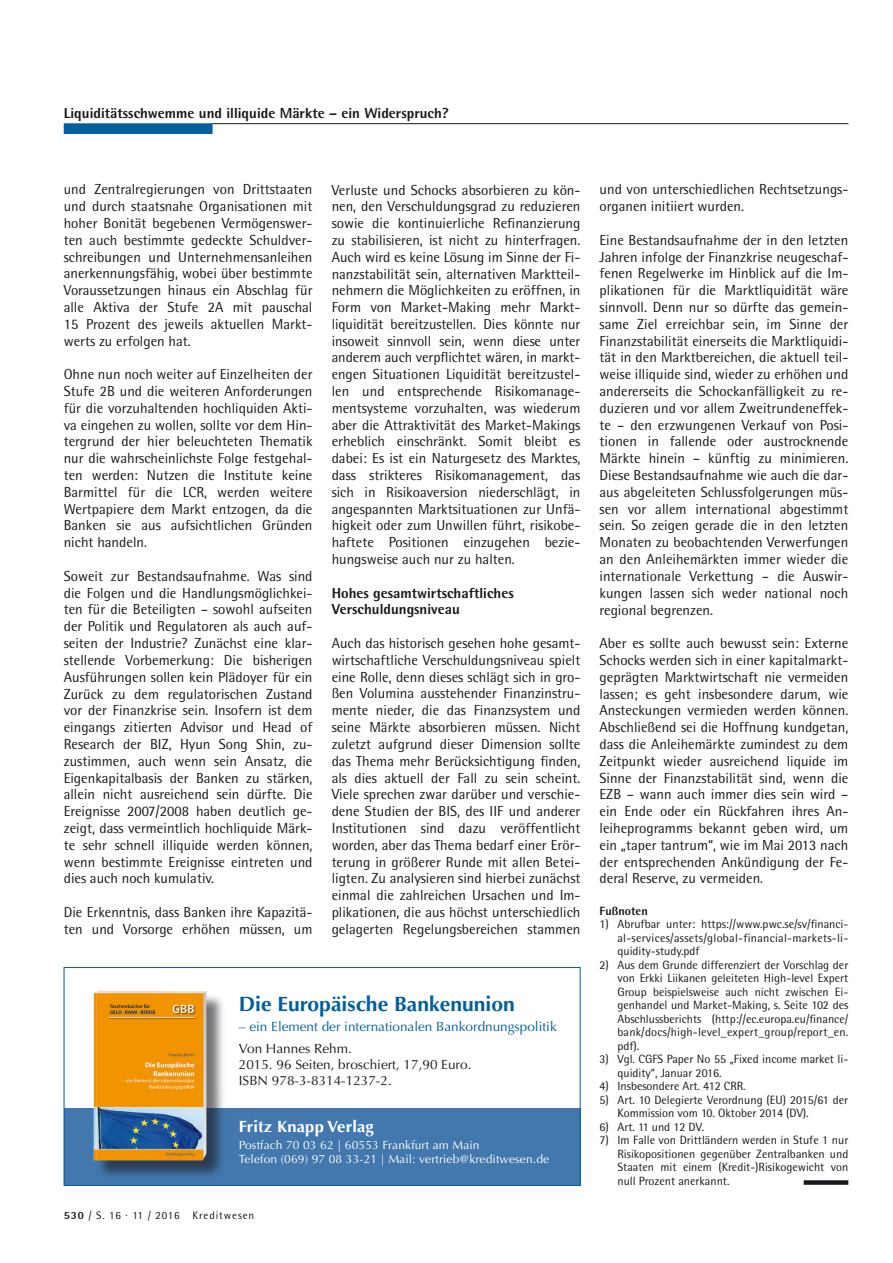
<style>
.page{position:relative;width:893px;height:1263px;background:#fff}
.page>*{position:absolute;margin:0;border:0;box-sizing:border-box;transform-origin:0 0}
.t1{font:700 20.7px "Optima";color:#005f9c}
.t2{font:700 16.35px "Optima";letter-spacing:.01em;color:#fff}
.t3{font:14.55px/16.8px "Rotis Semi Sans";color:#1a171c;text-align:justify}
.t4{font:800 14.55px/16.8px "Rotis Semi Sans";color:#1a171c}
.t5{font:13.35px/16px "Optima";color:#1a171c}
.t6{font:13.35px "Optima";color:#005f9c}
.t7{font:12px/13.5px "Rotis Semi Sans";color:#1a171c;text-align:justify}
.t8{font:800 12px "Rotis Semi Sans";color:#1a171c}
.t9{font:11.85px/14.2px "Optima";letter-spacing:.01em;color:#fff}
.t10{font:10.95px "Rotis Semi Sans";letter-spacing:.08em;color:#1a171c}
.s1{font-weight:800}
</style>
<div class="page">
<hr style="left:212px;top:123px;width:636px;height:1px;background:#1a171c">
<div style="left:64px;top:123px;width:149px;height:11px;background:#005f9c;border:2px solid #005f9c"></div>
<div style="left:804px;top:1180px;width:44px;height:5px;background:#1a171c"></div>
<div style="left:64px;top:1108px;width:516px;height:78px;background:#4278ad"></div>
<div style="left:64px;top:967px;width:516px;height:219px;border:1px solid #005f9c"></div>
<div style="left:96px;top:992px;width:129px;height:187px;background:#1a171c;opacity:.6"></div>
<img style="left:94px;top:990px;width:112px;height:170px">
<p class="t4" style="left:64px;top:105px;width:386px">Liquiditätsschwemme und illiquide Märkte – ein Widerspruch?</p>
<p class="t3" style="left:64px;top:181px;width:250px">und Zentralregierungen von Drittstaaten und durch staatsnahe Organisationen mit hoher Bonität begebenen Vermögenswer&shy;ten auch bestimmte gedeckte Schuldver&shy;schreibungen und Unternehmensanleihen anerkennungsfähig, wobei über bestimmte Voraussetzungen hinaus ein Abschlag für alle Aktiva der Stufe 2A mit pauschal 15 Prozent des jeweils aktuellen Markt&shy;werts zu erfolgen hat.</p>
<p class="t3" style="left:64px;top:366px;width:250px">Ohne nun noch weiter auf Einzelheiten der Stufe 2B und die weiteren Anforderungen für die vorzuhaltenden hochliquiden Akti&shy;va eingehen zu wollen, sollte vor dem Hin&shy;tergrund der hier beleuchteten Thematik nur die wahrscheinlichste Folge festgehal&shy;ten werden: Nutzen die Institute keine Barmittel für die LCR, werden weitere Wertpapiere dem Markt entzogen, da die Banken sie aus aufsichtlichen Gründen nicht handeln.</p>
<p class="t3" style="left:64px;top:567px;width:250px">Soweit zur Bestandsaufnahme. Was sind die Folgen und die Handlungsmöglichkei&shy;ten für die Beteiligten – sowohl aufseiten der Politik und Regulatoren als auch auf&shy;seiten der Industrie? Zunächst eine klar&shy;stellende Vorbemerkung: Die bisherigen Ausführungen sollen kein Plädoyer für ein Zurück zu dem regulatorischen Zustand vor der Finanzkrise sein. Insofern ist dem eingangs zitierten Advisor und Head of Research der BIZ, Hyun Song Shin, zu&shy;zustimmen, auch wenn sein Ansatz, die Eigenkapitalbasis der Banken zu stärken, allein nicht ausreichend sein dürfte. Die Ereignisse 2007/2008 haben deutlich ge&shy;zeigt, dass vermeintlich hochliquide Märk&shy;te sehr schnell illiquide werden können, wenn bestimmte Ereignisse eintreten und dies auch noch kumulativ.</p>
<p class="t3" style="left:64px;top:903px;width:250px">Die Erkenntnis, dass Banken ihre Kapazitä&shy;ten und Vorsorge erhöhen müssen, um</p>
<p class="t3" style="left:332px;top:181px;width:250px">Verluste und Schocks absorbieren zu kön&shy;nen, den Verschuldungsgrad zu reduzieren sowie die kontinuierliche Refinanzierung zu stabilisieren, ist nicht zu hinterfragen.<br>Auch wird es keine Lösung im Sinne der Fi&shy;nanzstabilität sein, alternativen Marktteil&shy;nehmern die Möglichkeiten zu eröffnen, in Form von Market-Making mehr Markt&shy;liquidität bereitzustellen. Dies könnte nur insoweit sinnvoll sein, wenn diese unter anderem auch verpflichtet wären, in markt&shy;engen Situationen Liquidität bereitzustel&shy;len und entsprechende Risikomanage&shy;mentsysteme vorzuhalten, was wiederum aber die Attraktivität des Market-Makings erheblich einschränkt. Somit bleibt es dabei: Es ist ein Naturgesetz des Marktes, dass strikteres Risikomanagement, das sich in Risikoaversion niederschlägt, in angespannten Marktsituationen zur Unfä&shy;higkeit oder zum Unwillen führt, risikobe&shy;haftete Positionen einzugehen bezie&shy;hungsweise auch nur zu halten.</p>
<p class="t4" style="left:332px;top:584px;width:184px">Hohes gesamtwirtschaftliches<br>Verschuldungsniveau</p>
<p class="t3" style="left:332px;top:635px;width:250px">Auch das historisch gesehen hohe gesamt&shy;wirtschaftliche Verschuldungsniveau spielt eine Rolle, denn dieses schlägt sich in gro&shy;ßen Volumina ausstehender Finanzinstru&shy;mente nieder, die das Finanzsystem und seine Märkte absorbieren müssen. Nicht zuletzt aufgrund dieser Dimension sollte das Thema mehr Berücksichtigung finden, als dies aktuell der Fall zu sein scheint.<br>Viele sprechen zwar darüber und verschie&shy;dene Studien der BIS, des IIF und anderer Institutionen sind dazu veröffentlicht worden, aber das Thema bedarf einer Erör&shy;terung in größerer Runde mit allen Betei&shy;ligten. Zu analysieren sind hierbei zunächst einmal die zahlreichen Ursachen und Im&shy;plikationen, die aus höchst unterschiedlich gelagerten Regelungsbereichen stammen</p>
<h1 class="t1" style="left:239px;top:992px;width:277px">Die Europäische Bankenunion</h1>
<p class="t6" style="left:239px;top:1018px;width:319px">– ein Element der internationalen Bankordnungspolitik</p>
<p class="t5" style="left:239px;top:1040px;width:234px">Von Hannes Rehm.<br>2015. 96 Seiten, broschiert, 17,90 Euro.<br>ISBN 978-3-8314-1237-2.</p>
<p class="t2" style="left:239px;top:1117px;width:137px">Fritz Knapp Verlag</p>
<p class="t9" style="left:239px;top:1137px;width:312px">Postfach 70 03 62 | 60553 Frankfurt am Main<br>Telefon (069) 97 08 33-21 | Mail: vertrieb@kreditwesen.de</p>
<p class="t10" style="left:64px;top:1209px;width:192px"><span class="s1">530</span> / S. 16 · 11 / 2016 Kreditwesen</p>
<p class="t3" style="left:600px;top:181px;width:250px">und von unterschiedlichen Rechtsetzungs&shy;organen initiiert wurden.</p>
<p class="t3" style="left:600px;top:231px;width:250px">Eine Bestandsaufnahme der in den letzten Jahren infolge der Finanzkrise neugeschaf&shy;fenen Regelwerke im Hinblick auf die Im&shy;plikationen für die Marktliquidität wäre sinnvoll. Denn nur so dürfte das gemein&shy;same Ziel erreichbar sein, im Sinne der Finanzstabilität einerseits die Marktliquidi&shy;tät in den Marktbereichen, die aktuell teil&shy;weise illiquide sind, wieder zu erhöhen und andererseits die Schockanfälligkeit zu re&shy;duzieren und vor allem Zweitrundeneffek&shy;te – den erzwungenen Verkauf von Posi&shy;tionen in fallende oder austrocknende Märkte hinein – künftig zu minimieren.<br>Diese Bestandsaufnahme wie auch die dar&shy;aus abgeleiteten Schlussfolgerungen müs&shy;sen vor allem international abgestimmt sein. So zeigen gerade die in den letzten Monaten zu beobachtenden Verwerfungen an den Anleihemärkten immer wieder die internationale Verkettung – die Auswir&shy;kungen lassen sich weder national noch regional begrenzen.</p>
<p class="t3" style="left:600px;top:635px;width:250px">Aber es sollte auch bewusst sein: Externe Schocks werden sich in einer kapitalmarkt&shy;geprägten Marktwirtschaft nie vermeiden lassen; es geht insbesondere darum, wie Ansteckungen vermieden werden können.<br>Abschließend sei die Hoffnung kundgetan, dass die Anleihemärkte zumindest zu dem Zeitpunkt wieder ausreichend liquide im Sinne der Finanzstabilität sind, wenn die EZB – wann auch immer dies sein wird – ein Ende oder ein Rückfahren ihres An&shy;leiheprogramms bekannt geben wird, um ein „taper tantrum“, wie im Mai 2013 nach der entsprechenden Ankündigung der Fe&shy;deral Reserve, zu vermeiden.</p>
<p class="t8" style="left:600px;top:903px;width:50px">Fußnoten</p>
<p class="t7" style="left:617px;top:917px;width:232px;text-indent:-18px">1) Abrufbar unter: https://www.pwc.se/sv/financi&shy;al-services/assets/global-financial-markets-li&shy;quidity-study.pdf</p>
<p class="t7" style="left:617px;top:958px;width:232px;text-indent:-18px">2) Aus dem Grunde differenziert der Vorschlag der von Erkki Liikanen geleiteten High-level Expert Group beispielsweise auch nicht zwischen Ei&shy;genhandel und Market-Making, s. Seite 102 des Abschlussberichts (http://ec.europa.eu/finance/ bank/docs/high-level_expert_group/report_en. pdf).</p>
<p class="t7" style="left:617px;top:1052px;width:232px;text-indent:-18px">3) Vgl. CGFS Paper No 55 „Fixed income market li&shy;quidity“, Januar 2016.</p>
<p class="t7" style="left:600px;top:1079px;width:148px">4) Insbesondere Art. 412 CRR.</p>
<p class="t7" style="left:617px;top:1093px;width:232px;text-indent:-18px">5) Art. 10 Delegierte Verordnung (EU) 2015/61 der<br>Kommission vom 10. Oktober 2014 (DV).</p>
<p class="t7" style="left:600px;top:1120px;width:106px">6) Art. 11 und 12 DV.</p>
<p class="t7" style="left:617px;top:1133px;width:232px;text-indent:-18px">7) Im Falle von Drittländern werden in Stufe 1 nur Risikopositionen gegenüber Zentralbanken und Staaten mit einem (Kredit-)Risikogewicht von null Prozent anerkannt.</p>
</div>
